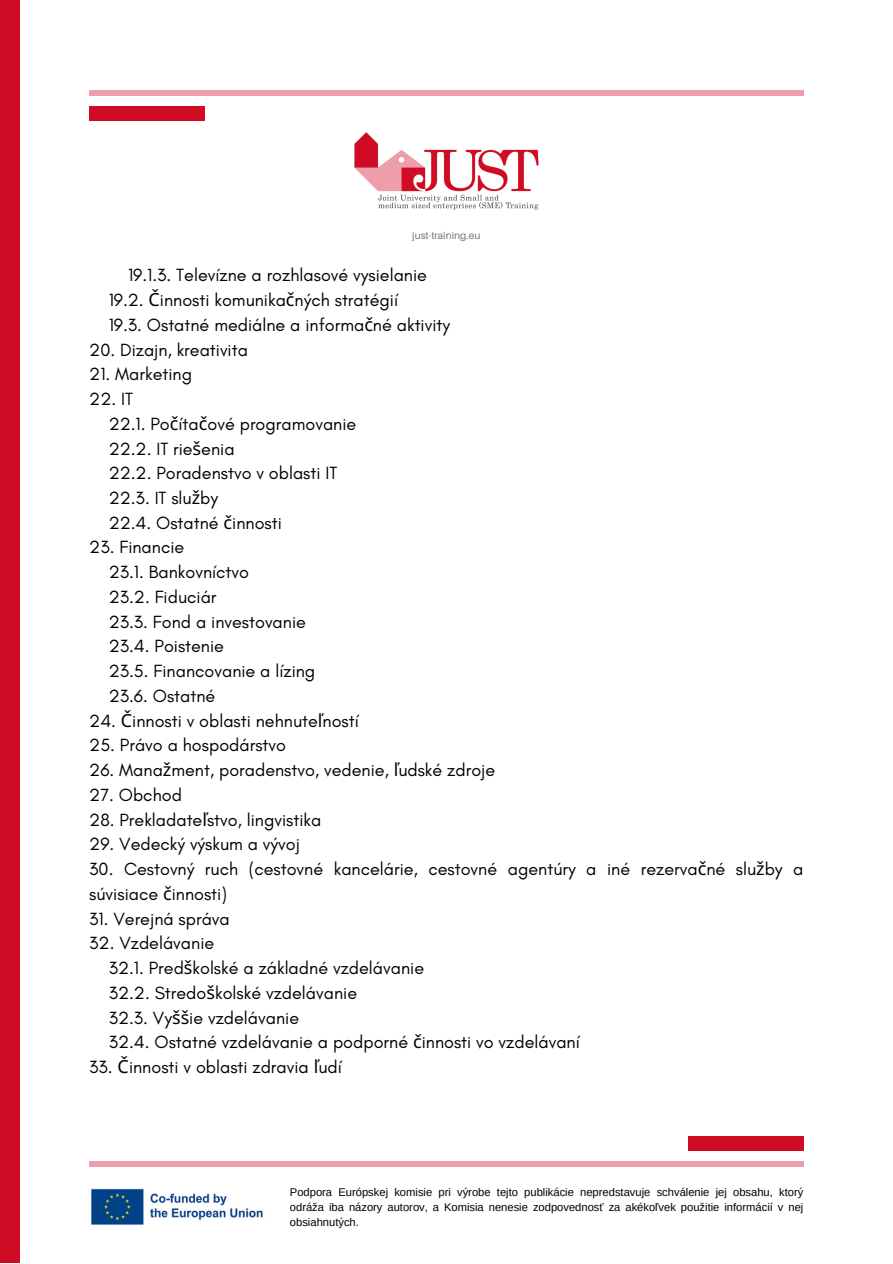
<style>
.page{position:relative;width:893px;height:1264px;background:#fff}
.page>*{position:absolute;margin:0;border:0;box-sizing:border-box;transform-origin:0 0}
.t1{font:18px/24.8px "Glacial Indifference";color:#000}
.t2{font:11.25px/14.9px "Arimo";color:#000;text-align:justify}
.t3{font:10.2px "Aileron";color:#737373}
.s1{font-family:"Noto Sans"}
</style>
<div class="page">
<img style="left:354px;top:132px;width:185px;height:78px">
<img style="left:91px;top:1188px;width:172px;height:37px">
<div style="left:89px;top:1161px;width:714px;height:5px;background:#ee9eab"></div>
<div style="left:89px;top:90px;width:714px;height:6px;background:#ee9eab"></div>
<div style="left:89px;top:106px;width:116px;height:14px;background:#d00b24"></div>
<div style="left:687px;top:1136px;width:116px;height:14px;background:#d00b24"></div>
<div style="left:0;top:0;width:20px;height:1262px;background:#d00b24"></div>
<p class="t3" style="left:412px;top:229px;width:70px">just-training.eu</p>
<p class="t1" style="left:128px;top:263px;width:300px">19.1.3. Televízne a rozhlasové vysielanie</p>
<p class="t1" style="left:109px;top:287px;width:291px">19.2. <span class="s1">Č</span>innosti komunika<span class="s1">č</span>ných stratégií</p>
<p class="t1" style="left:109px;top:312px;width:343px">19.3. Ostatné mediálne a informa<span class="s1">č</span>né aktivity</p>
<p class="t1" style="left:89px;top:337px;width:160px">20. Dizajn, kreativita</p>
<p class="t1" style="left:89px;top:361px;width:104px">21. Marketing</p>
<p class="t1" style="left:89px;top:386px;width:45px">22. IT</p>
<p class="t1" style="left:109px;top:411px;width:249px">22.1. Po<span class="s1">č</span>íta<span class="s1">č</span>ové programovanie</p>
<p class="t1" style="left:109px;top:436px;width:127px">22.2. IT rie<span class="s1">š</span>enia</p>
<p class="t1" style="left:109px;top:460px;width:230px">22.2. Poradenstvo v oblasti IT</p>
<p class="t1" style="left:109px;top:485px;width:111px">22.3. IT slu<span class="s1">ž</span>by</p>
<p class="t1" style="left:109px;top:510px;width:175px">22.4. Ostatné <span class="s1">č</span>innosti</p>
<p class="t1" style="left:89px;top:535px;width:97px">23. Financie</p>
<p class="t1" style="left:109px;top:559px;width:142px">23.1. Bankovníctvo</p>
<p class="t1" style="left:109px;top:584px;width:109px">23.2. Fiduciár</p>
<p class="t1" style="left:109px;top:609px;width:199px">23.3. Fond a investovanie</p>
<p class="t1" style="left:109px;top:633px;width:117px">23.4. Poistenie</p>
<p class="t1" style="left:109px;top:658px;width:208px">23.5. Financovanie a lízing</p>
<p class="t1" style="left:109px;top:683px;width:108px">23.6. Ostatné</p>
<p class="t1" style="left:89px;top:708px;width:271px">24. <span class="s1">Č</span>innosti v oblasti nehnute<span class="s1">ľ</span>ností</p>
<p class="t1" style="left:89px;top:732px;width:198px">25. Právo a hospodárstvo</p>
<p class="t1" style="left:89px;top:757px;width:407px">26. Mana<span class="s1">ž</span>ment, poradenstvo, vedenie, <span class="s1">ľ</span>udské zdroje</p>
<p class="t1" style="left:89px;top:782px;width:94px">27. Obchod</p>
<p class="t1" style="left:89px;top:807px;width:233px">28. Prekladate<span class="s1">ľ</span>stvo, lingvistika</p>
<p class="t1" style="left:89px;top:831px;width:212px">29. Vedecký výskum a vývoj</p>
<p class="t1" style="left:89px;top:856px;width:715px">30. Cestovný ruch (cestovné kancelárie, cestovné agentúry a iné rezerva<span class="s1">č</span>né slu<span class="s1">ž</span>by a súvisiace <span class="s1">č</span>innosti)</p>
<p class="t1" style="left:89px;top:905px;width:142px">31. Verejná správa</p>
<p class="t1" style="left:89px;top:930px;width:126px">32. Vzdelávanie</p>
<p class="t1" style="left:109px;top:955px;width:317px">32.1. Pred<span class="s1">š</span>kolské a základné vzdelávanie</p>
<p class="t1" style="left:109px;top:980px;width:250px">32.2. Stredo<span class="s1">š</span>kolské vzdelávanie</p>
<p class="t1" style="left:109px;top:1004px;width:192px">32.3. Vy<span class="s1">šš</span>ie vzdelávanie</p>
<p class="t1" style="left:109px;top:1029px;width:472px">32.4. Ostatné vzdelávanie a podporné <span class="s1">č</span>innosti vo vzdelávaní</p>
<p class="t1" style="left:89px;top:1054px;width:254px">33. <span class="s1">Č</span>innosti v oblasti zdravia <span class="s1">ľ</span>udí</p>
<p class="t2" style="left:290px;top:1184px;width:515px">Podpora Európskej komisie pri výrobe tejto publikácie nepredstavuje schválenie jej obsahu, ktorý odráža iba názory autorov, a Komisia nenesie zodpovednosť za akékoľvek použitie informácií v nej obsiahnutých.</p>
</div>
